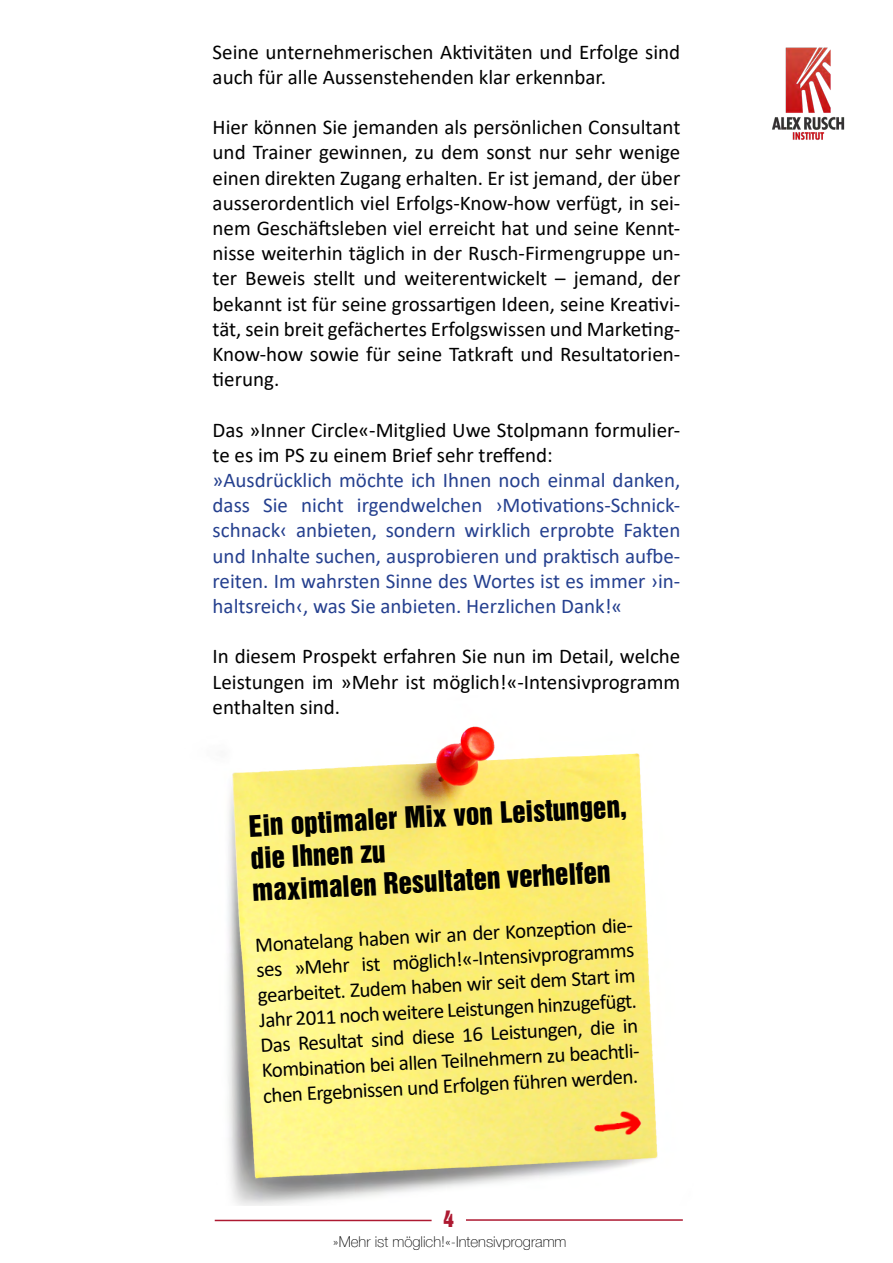
<style>
.page{position:relative;width:893px;height:1263px;background:#fff}
.page>*{position:absolute;margin:0;border:0;box-sizing:border-box;transform-origin:0 0}
.t1{font:27px/32.4px "Helvetica Inserat LT Std";color:#000}
.t2{font:21px/25.2px "Calibri";color:#000}
.t3{font:21px/25.2px "Calibri";color:#25408f;text-align:justify}
.t4{font:21px "Helvetica Inserat LT Std";color:#ad1931}
.t5{font:100 15px "Helvetica Neue LT Com";color:#000}
</style>
<div class="page">
<img style="left:772px;top:47px;width:73px;height:93px">
<hr style="left:215px;top:1220px;width:217px;height:1px;background:#ad1931">
<hr style="left:466px;top:1219px;width:217px;height:2px;background:#ad1931">
<img style="left:227px;top:726px;width:431px;height:480px">
<img style="left:581px;top:1098px;width:72px;height:51px">
<p class="t2" style="left:213px;top:39px;width:469px">Seine unternehmerischen Aktivitäten und Erfolge sind auch für alle Aussenstehenden klar erkennbar.</p>
<p class="t2" style="left:213px;top:114px;width:469px;text-align:justify">Hier können Sie jemanden als persönlichen Consultant und Trainer gewinnen, zu dem sonst nur sehr wenige einen direkten Zugang erhalten. Er ist jemand, der über ausserordentlich viel Erfolgs-Know-how verfügt, in sei&shy;nem Geschäftsleben viel erreicht hat und seine Kennt&shy;nisse weiterhin täglich in der Rusch-Firmengruppe un&shy;ter Beweis stellt und weiterentwickelt – jemand, der bekannt ist für seine grossartigen Ideen, seine Kreativi&shy;tät, sein breit gefächertes Erfolgswissen und Marketing-Know-how sowie für seine Tatkraft und Resultatorien&shy;tierung.</p>
<p class="t2" style="left:213px;top:417px;width:469px">Das »Inner Circle«-Mitglied Uwe Stolpmann formulier&shy;te es im PS zu einem Brief sehr treffend:</p>
<p class="t3" style="left:213px;top:467px;width:469px">»Ausdrücklich möchte ich Ihnen noch einmal danken, dass Sie nicht irgendwelchen ›Motivations-Schnick&shy;schnack‹ anbieten, sondern wirklich erprobte Fakten und Inhalte suchen, ausprobieren und praktisch aufbe&shy;reiten. Im wahrsten Sinne des Wortes ist es immer ›in&shy;haltsreich‹, was Sie anbieten. Herzlichen Dank!«</p>
<p class="t2" style="left:213px;top:643px;width:469px;text-align:justify">In diesem Prospekt erfahren Sie nun im Detail, welche Leistungen im »Mehr ist möglich!«-Intensivprogramm enthalten sind.</p>
<p class="t1" style="left:248px;top:810px;width:380px;rotate:-3deg">Ein optimaler Mix von Leistungen, die Ihnen zu<br>maximalen Resultaten verhelfen</p>
<p class="t2" style="left:255px;top:931px;width:384px;rotate:-3deg">Monatelang haben wir an der Konzepti on die&shy;ses »Mehr ist möglich!«-Intensivprogramms gearbeitet. Zudem haben wir seit dem Start im Jahr 2011 noch weitere Leistungen hinzugefügt.<br>Das Resultat sind diese 16 Leistungen, die in Kombinati on bei allen Teilnehmern zu beachtli&shy;chen Ergebnissen und Erfolgen führen werden.</p>
<p class="t4" style="left:443px;top:1206px;width:12px">4</p>
<p class="t5" style="left:333px;top:1233px;width:235px">»Mehr ist möglich!«-Intensivprogramm</p>
</div>
